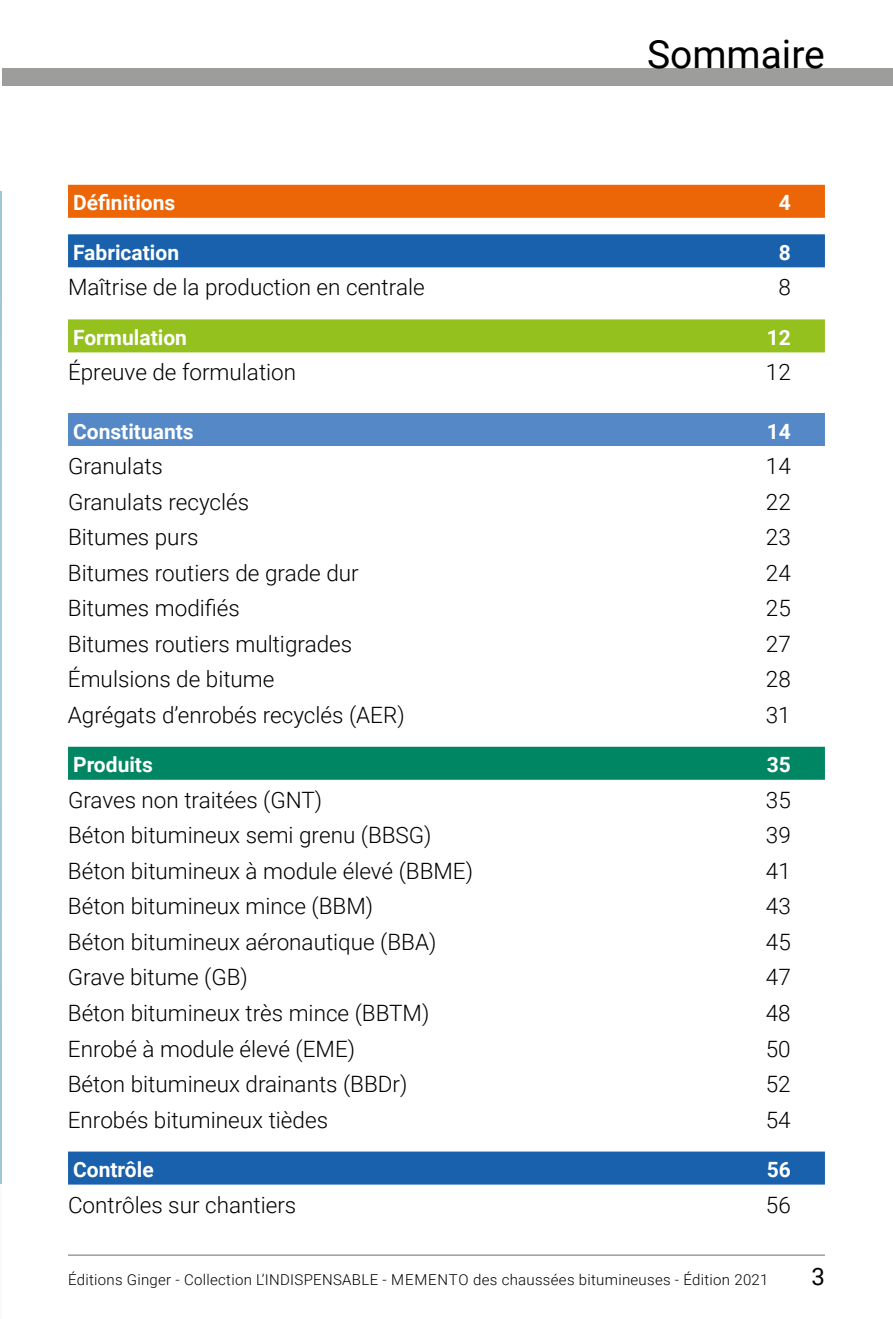
<style>
.page{position:relative;width:893px;height:1319px;background:#fff}
.page>*{position:absolute;margin:0;border:0;box-sizing:border-box;transform-origin:0 0}
.t1{font:39px "Roboto";color:#000}
.t2{font:24px "Roboto";color:#000}
.t3{font:300 22.5px "Roboto";color:#000}
.t4{font:700 21px "Roboto";color:#fff}
.t5{font:300 15px "Roboto";letter-spacing:.02em;color:#000}
</style>
<div class="page">
<hr style="left:68px;top:1254px;width:757px;height:1px;background:#9d9d9c">
<div style="left:0;top:68px;width:893px;height:17px;background:#9d9d9c"></div>
<div style="left:68px;top:185px;width:757px;height:33px;background:#ec6608"></div>
<div style="left:68px;top:234px;width:757px;height:33px;background:#1961ac"></div>
<div style="left:68px;top:319px;width:757px;height:33px;background:#95c11f"></div>
<div style="left:68px;top:413px;width:757px;height:33px;background:#5488c7"></div>
<div style="left:68px;top:746px;width:757px;height:33px;background:#008662"></div>
<div style="left:68px;top:1151px;width:757px;height:33px;background:#1961ac"></div>
<hr style="left:0;top:0;width:1px;height:1318px;background:#a1cada">
<hr style="left:0;top:1184px;width:1px;height:134px;background:#fafafa">
<svg style="left:0;top:0;width:1px;height:191px"></svg>
<h1 class="t1" style="left:647px;top:27px;width:179px">Sommaire</h1>
<p class="t4" style="left:73px;top:188px;width:104px">Définitions</p>
<p class="t4" style="left:779px;top:188px;width:14px">4</p>
<p class="t4" style="left:73px;top:238px;width:107px">Fabrication</p>
<p class="t4" style="left:779px;top:238px;width:14px">8</p>
<p class="t3" style="left:68px;top:271px;width:358px">Maîtrise de la production en centrale</p>
<p class="t3" style="left:778px;top:271px;width:14px">8</p>
<p class="t4" style="left:73px;top:323px;width:115px">Formulation</p>
<p class="t4" style="left:767px;top:323px;width:26px">12</p>
<p class="t3" style="left:68px;top:356px;width:230px">Épreuve de formulation</p>
<p class="t3" style="left:766px;top:356px;width:26px">12</p>
<p class="t4" style="left:73px;top:416px;width:122px">Constituants</p>
<p class="t4" style="left:767px;top:416px;width:26px">14</p>
<p class="t3" style="left:68px;top:450px;width:96px">Granulats</p>
<p class="t3" style="left:766px;top:450px;width:26px">14</p>
<p class="t3" style="left:68px;top:485px;width:183px">Granulats recyclés</p>
<p class="t3" style="left:766px;top:485px;width:26px">22</p>
<p class="t3" style="left:68px;top:521px;width:132px">Bitumes purs</p>
<p class="t3" style="left:766px;top:521px;width:26px">23</p>
<p class="t3" style="left:68px;top:556px;width:292px">Bitumes routiers de grade dur</p>
<p class="t3" style="left:766px;top:556px;width:26px">24</p>
<p class="t3" style="left:68px;top:592px;width:174px">Bitumes modifiés</p>
<p class="t3" style="left:766px;top:592px;width:26px">25</p>
<p class="t3" style="left:68px;top:627px;width:286px">Bitumes routiers multigrades</p>
<p class="t3" style="left:766px;top:627px;width:26px">27</p>
<p class="t3" style="left:68px;top:663px;width:208px">Émulsions de bitume</p>
<p class="t3" style="left:766px;top:663px;width:26px">28</p>
<p class="t3" style="left:68px;top:698px;width:338px">Agrégats d’enrobés recyclés (AER)</p>
<p class="t3" style="left:766px;top:698px;width:26px">31</p>
<p class="t4" style="left:73px;top:750px;width:81px">Produits</p>
<p class="t4" style="left:767px;top:750px;width:26px">35</p>
<p class="t3" style="left:68px;top:783px;width:256px">Graves non traitées (GNT)</p>
<p class="t3" style="left:766px;top:783px;width:26px">35</p>
<p class="t3" style="left:68px;top:819px;width:365px">Béton bitumineux semi grenu (BBSG)</p>
<p class="t3" style="left:766px;top:819px;width:26px">39</p>
<p class="t3" style="left:68px;top:855px;width:407px">Béton bitumineux à module élevé (BBME)</p>
<p class="t3" style="left:766px;top:855px;width:26px">41</p>
<p class="t3" style="left:68px;top:890px;width:307px">Béton bitumineux mince (BBM)</p>
<p class="t3" style="left:766px;top:890px;width:26px">43</p>
<p class="t3" style="left:68px;top:926px;width:370px">Béton bitumineux aéronautique (BBA)</p>
<p class="t3" style="left:766px;top:926px;width:26px">45</p>
<p class="t3" style="left:68px;top:961px;width:181px">Grave bitume (GB)</p>
<p class="t3" style="left:766px;top:961px;width:26px">47</p>
<p class="t3" style="left:68px;top:997px;width:363px">Béton bitumineux très mince (BBTM)</p>
<p class="t3" style="left:766px;top:997px;width:26px">48</p>
<p class="t3" style="left:68px;top:1032px;width:289px">Enrobé à module élevé (EME)</p>
<p class="t3" style="left:766px;top:1032px;width:26px">50</p>
<p class="t3" style="left:68px;top:1068px;width:341px">Béton bitumineux drainants (BBDr)</p>
<p class="t3" style="left:766px;top:1068px;width:26px">52</p>
<p class="t3" style="left:68px;top:1103px;width:262px">Enrobés bitumineux tièdes</p>
<p class="t3" style="left:766px;top:1103px;width:26px">54</p>
<p class="t4" style="left:73px;top:1154px;width:82px">Contrôle</p>
<p class="t4" style="left:767px;top:1154px;width:26px">56</p>
<p class="t3" style="left:68px;top:1188px;width:230px">Contrôles sur chantiers</p>
<p class="t3" style="left:766px;top:1188px;width:26px">56</p>
<p class="t5" style="left:68px;top:1268px;width:702px">Éditions Ginger - Collection L’INDISPENSABLE - MEMENTO des chaussées bitumineuses - Édition 2021</p>
<p class="t2" style="left:811px;top:1259px;width:15px">3</p>
</div>
